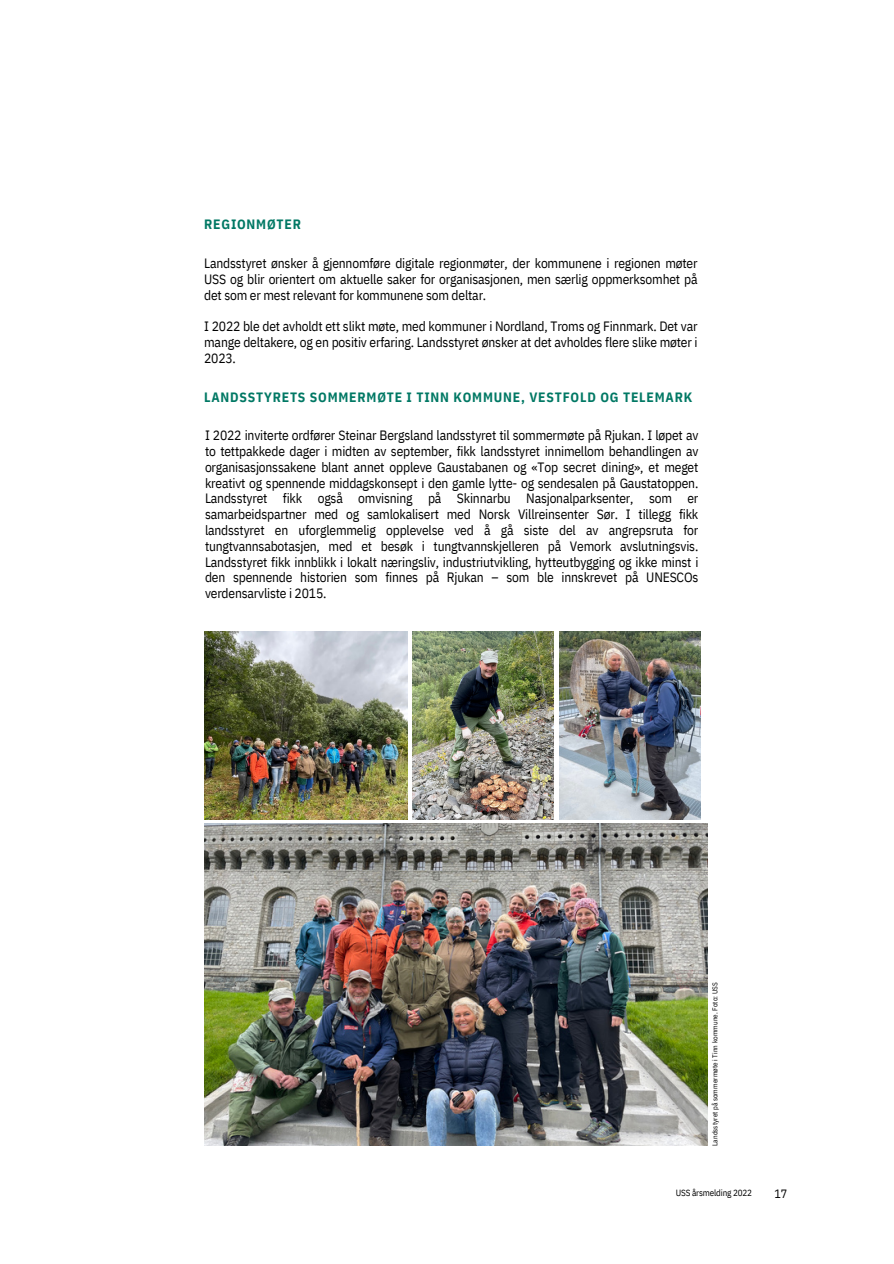
<style>
.page{position:relative;width:894px;height:1264px;background:#fff}
.page>*{position:absolute;margin:0;border:0;box-sizing:border-box;transform-origin:0 0}
.t1{font:13.5px/15.8px "IBM Plex Sans Cond";letter-spacing:-.015em;color:#000;text-align:justify}
.t2{font:700 13.5px "IBM Plex Sans Cond";letter-spacing:.06em;color:#007864}
.t3{font:12px "IBM Plex Sans Cond";color:#000}
.t4{font:9px "IBM Plex Sans Cond";letter-spacing:-.015em;color:#000}
.t5{font:7.05px "IBM Plex Sans Cond";letter-spacing:.01em;color:#000}
</style>
<div class="page">
<img style="left:205px;top:823px;width:502px;height:322px">
<img style="left:204px;top:631px;width:203px;height:188px">
<img style="left:412px;top:631px;width:141px;height:188px">
<img style="left:559px;top:631px;width:141px;height:188px">
<p class="t2" style="left:204px;top:215px;width:98px">REGIONMØTER</p>
<p class="t1" style="left:204px;top:255px;width:494px">Landsstyret ønsker å gjennomføre digitale regionmøter, der kommunene i regionen møter USS og blir orientert om aktuelle saker for organisasjonen, men særlig oppmerksomhet på det som er mest relevant for kommunene som deltar.</p>
<p class="t1" style="left:204px;top:318px;width:494px">I 2022 ble det avholdt ett slikt møte, med kommuner i Nordland, Troms og Finnmark. Det var mange deltakere, og en positiv erfaring. Landsstyret ønsker at det avholdes flere slike møter i 2023.</p>
<p class="t2" style="left:204px;top:388px;width:489px">LANDSSTYRETS SOMMERMØTE I TINN KOMMUNE, VESTFOLD OG TELEMARK</p>
<p class="t1" style="left:205px;top:427px;width:494px">I 2022 inviterte ordfører Steinar Bergsland landsstyret til sommermøte på Rjukan. I løpet av to tettpakkede dager i midten av september, fikk landsstyret innimellom behandlingen av organisasjonssakene blant annet oppleve Gaustabanen og «Top secret dining», et meget kreativt og spennende middagskonsept i den gamle lytte- og sendesalen på Gaustatoppen.<br>Landsstyret fikk også omvisning på Skinnarbu Nasjonalparksenter, som er samarbeidspartner med og samlokalisert med Norsk Villreinsenter Sør. I tillegg fikk landsstyret en uforglemmelig opplevelse ved å gå siste del av angrepsruta for tungtvannsabotasjen, med et besøk i tungtvannskjelleren på Vemork avslutningsvis.<br>Landsstyret fikk innblikk i lokalt næringsliv, industriutvikling, hytteutbygging og ikke minst i den spennende historien som finnes på Rjukan – som ble innskrevet på UNESCOs verdensarvliste i 2015.</p>
<p class="t5" style="left:710px;top:1145px;width:165px;rotate:-90deg">Landsstyret på sommermøte i Tinn kommune. Foto: USS</p>
<p class="t4" style="left:675px;top:1187px;width:78px">USS årsmelding 2022</p>
<p class="t3" style="left:774px;top:1185px;width:14px">17</p>
</div>
